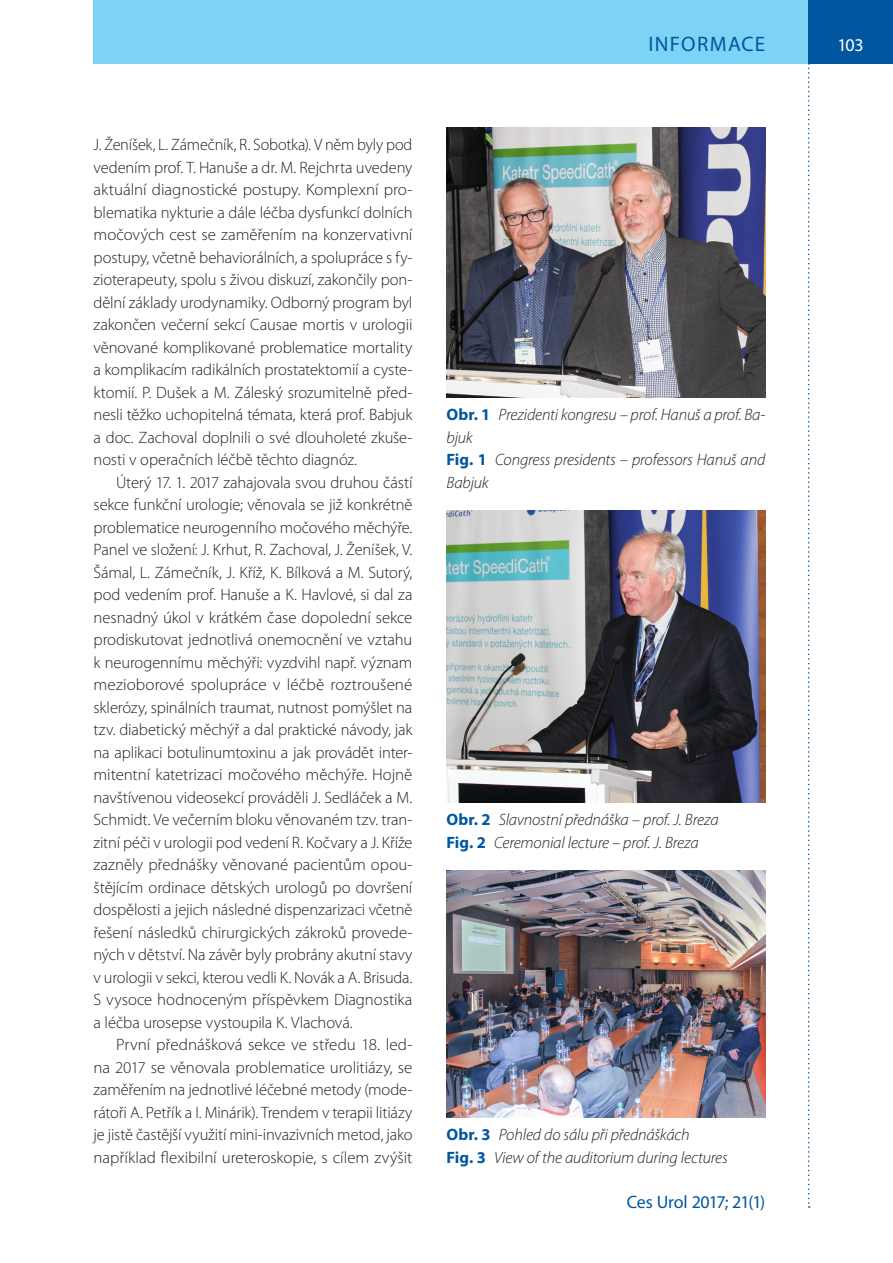
<style>
.page{position:relative;width:893px;height:1263px;background:#fff}
.page>*{position:absolute;margin:0;border:0;box-sizing:border-box;transform-origin:0 0}
.t1{font:21px "Myriad Pro";letter-spacing:.065em;color:#01579f}
.CitAbbr{font:18px "Myriad Pro";letter-spacing:-.02em;color:#01579f}
.cislo_strany{font:18px "Myriad Pro";color:#fff}
.text{font:300 16.5px/22.5px "Myriad Pro";letter-spacing:-.005em;color:#231f20;text-align:justify}
.obrazek_tabulka_nadp{font:italic 300 16.5px/22.5px "Myriad Pro";letter-spacing:-.01em;color:#231f20}
.s1{font-weight:700;font-style:normal;color:#01579f}
</style>
<div class="page">
<div style="left:808px;top:0;width:85px;height:64px;background:#01579f"></div>
<div style="left:94px;top:0;width:714px;height:64px;background:#7cd3f6"></div>
<svg style="left:808px;top:64px;width:2px;height:1144px"></svg>
<img style="left:447px;top:128px;width:318px;height:269px">
<img style="left:447px;top:510px;width:318px;height:292px">
<img style="left:447px;top:870px;width:318px;height:247px">
<p class="text" style="left:94px;top:133px;width:320px">J. Ženíšek, L. Zámečník, R. Sobotka). V něm byly pod vedením prof. T. Hanuše a dr. M. Rejchrta uvedeny aktuální diagnostické postupy. Komplexní pro‑ blematika nykturie a dále léčba dysfunkcí dolních močových cest se zaměřením na konzervativní postupy, včetně behaviorálních, a spolupráce s fy‑ zioterapeuty, spolu s živou diskuzí, zakončily pon‑ dělní základy urodynamiky. Odborný program byl zakončen večerní sekcí Causae mortis v urologii věnované komplikované problematice mortality a komplikacím radikálních prostatektomií a cyste‑ ktomií. P. Dušek a M. Záleský srozumitelně před‑ nesli těžko uchopitelná témata, která prof. Babjuk a doc. Zachoval doplnili o své dlouholeté zkuše‑ nosti v operačních léčbě těchto diagnóz.</p>
<p class="text" style="left:94px;top:471px;width:320px;text-indent:22px">Úterý 17. 1. 2017 zahajovala svou druhou částí sekce funkční urologie; věnovala se již konkrétně problematice neurogenního močového měchýře.<br>Panel ve složení: J. Krhut, R. Zachoval, J. Ženíšek, V.<br>Šámal, L. Zámečník, J. Kříž, K. Bílková a M. Sutorý, pod vedením prof. Hanuše a K. Havlové, si dal za nesnadný úkol v krátkém čase dopolední sekce prodiskutovat jednotlivá onemocnění ve vztahu k neurogennímu měchýři: vyzdvihl např. význam mezioborové spolupráce v léčbě roztroušené sklerózy, spinálních traumat, nutnost pomýšlet na tzv. diabetický měchýř a dal praktické návody, jak na aplikaci botulinumtoxinu a jak provádět inter‑ mitentní katetrizaci močového měchýře. Hojně navštívenou videosekcí prováděli J. Sedláček a M.<br>Schmidt. Ve večerním bloku věnovaném tzv. tran‑ zitní péči v urologii pod vedení R. Kočvary a J. Kříže zazněly přednášky věnované pacientům opou‑ štějícím ordinace dětských urologů po dovršení dospělosti a jejich následné dispenzarizaci včetně řešení následků chirurgických zákroků provede‑ ných v dětství. Na závěr byly probrány akutní stavy v urologii v sekci, kterou vedli K. Novák a A. Brisuda.<br>S vysoce hodnoceným příspěvkem Diagnostika a léčba urosepse vystoupila K. Vlachová.</p>
<p class="text" style="left:94px;top:1033px;width:320px;text-indent:22px">První přednášková sekce ve středu 18. led‑ na 2017 se věnovala problematice urolitiázy, se zaměřením na jednotlivé léčebné metody (mode‑ rátoři A. Petřík a I. Minárik). Trendem v terapii litiázy je jistě častější využití mini‑invazivních metod, jako například flexibilní ureteroskopie, s cílem zvýšit</p>
<p class="t1" style="left:648px;top:31px;width:118px">INFORMACE</p>
<p class="obrazek_tabulka_nadp" style="left:446px;top:403px;width:320px"><span class="s1">Obr. 1</span> Prezidenti kongresu – prof. Hanuš a prof. Ba&shy;bjuk</p>
<p class="obrazek_tabulka_nadp" style="left:446px;top:448px;width:320px"><span class="s1">Fig. 1</span> Congress presidents – professors Hanuš and<br>Babjuk</p>
<p class="obrazek_tabulka_nadp" style="left:446px;top:808px;width:274px"><span class="s1">Obr. 2</span> Slavnostní přednáška – prof. J. Breza</p>
<p class="obrazek_tabulka_nadp" style="left:446px;top:831px;width:254px"><span class="s1">Fig. 2</span> Ceremonial lecture – prof. J. Breza</p>
<p class="obrazek_tabulka_nadp" style="left:446px;top:1123px;width:245px"><span class="s1">Obr. 3</span> Pohled do sálu při přednáškách</p>
<p class="obrazek_tabulka_nadp" style="left:446px;top:1146px;width:283px"><span class="s1">Fig. 3</span> View of the auditorium during lectures</p>
<p class="CitAbbr" style="left:627px;top:1190px;width:140px">Ces Urol 2017; 21(1)</p>
<p class="cislo_strany" style="left:837px;top:34px;width:28px">103</p>
</div>
